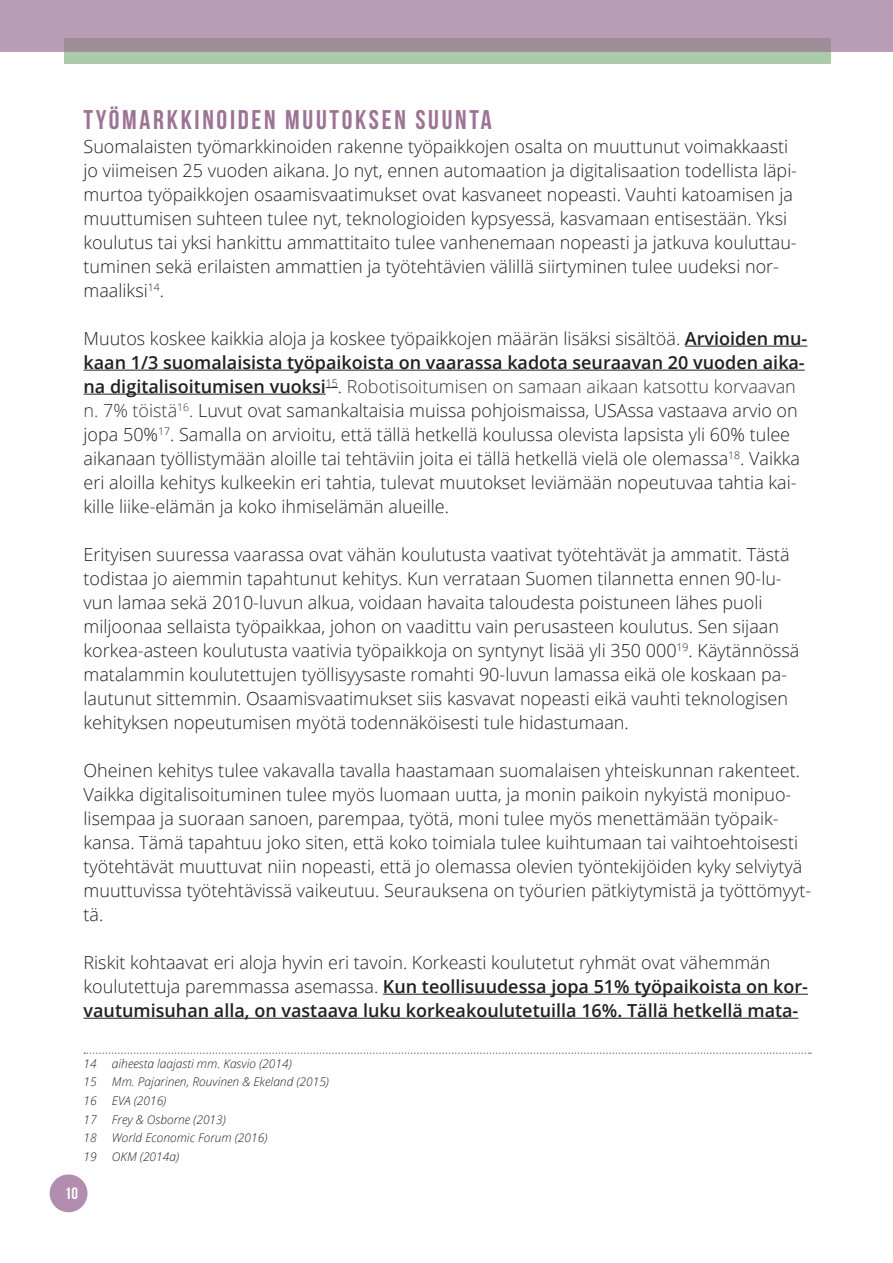
<style>
.page{position:relative;width:893px;height:1263px;background:#fff}
.page>*{position:absolute;margin:0;border:0;box-sizing:border-box;transform-origin:0 0}
.t1{font:27px "Bebas Neue";letter-spacing:.1em;color:#9c7394}
.t2{font:300 18px/24px "Open Sans";color:#231f20}
.t3{font:600 18px/24px "Open Sans";color:#231f20}
.t4{font:16.5px "Bebas Neue";color:#fff}
.t5{font:italic 300 12px "Open Sans";color:#231f20}
.s1{font-weight:600}
.s2{color:#3a3a37}
.s3{font-weight:300}
</style>
<div class="page">
<hr style="left:685px;top:346px;width:122px;height:1px;background:#231f20">
<hr style="left:84px;top:370px;width:721px;height:1px;background:#231f20">
<hr style="left:84px;top:394px;width:242px;height:1px;background:#231f20">
<svg style="left:326px;top:387px;width:12px;height:1px"></svg>
<hr style="left:383px;top:994px;width:425px;height:1px;background:#231f20">
<hr style="left:84px;top:1018px;width:714px;height:1px;background:#231f20">
<svg style="left:84px;top:1052px;width:727px;height:2px"></svg>
<div style="left:50px;top:1174px;width:37px;height:38px;background:#b28db0;border-radius:50%"></div>
<div style="left:64px;top:38px;width:766px;height:26px;background:#abcba9"></div>
<div style="left:0;top:0;width:893px;height:51px;background:linear-gradient(to bottom,#c0a2bc,#a791a1)"></div>
<h1 class="t1" style="left:84px;top:105px;width:410px">TYÖMARKKINOIDEN MUUTOKSEN SUUNTA</h1>
<p class="t2" style="left:84px;top:134px;width:715px">Suomalaisten työmarkkinoiden rakenne työpaikkojen osalta on muuttunut voimakkaasti jo viimeisen 25 vuoden aikana. Jo nyt, ennen automaation ja digitalisaation todellista läpi&shy;murtoa työpaikkojen osaamisvaatimukset ovat kasvaneet nopeasti. Vauhti katoamisen ja muuttumisen suhteen tulee nyt, teknologioiden kypsyessä, kasvamaan entisestään. Yksi koulutus tai yksi hankittu ammattitaito tulee vanhenemaan nopeasti ja jatkuva kouluttau&shy;tuminen sekä erilaisten ammattien ja työtehtävien välillä siirtyminen tulee uudeksi nor&shy;maaliksi<sup>14</sup>.</p>
<p class="t2" style="left:84px;top:326px;width:725px">Muutos koskee kaikkia aloja ja koskee työpaikkojen määrän lisäksi sisältöä. <span class="s1">Arvioiden mu&shy;kaan 1/3 suomalaisista työpaikoista on vaarassa kadota seuraavan 20 vuoden aika&shy;na digitalisoitumisen vuoksi</span><sup>15</sup>. <span class="s2">Robotisoitumisen on samaan aikaan katsottu korvaavan n. 7% töistä</span><sup>16</sup><span class="s2">.</span> Luvut ovat samankaltaisia muissa pohjoismaissa, USAssa vastaava arvio on jopa 50%<sup>17</sup>. Samalla on arvioitu, että tällä hetkellä koulussa olevista lapsista yli 60% tulee aikanaan työllistymään aloille tai tehtäviin joita ei tällä hetkellä vielä ole olemassa<sup>18</sup>. Vaikka eri aloilla kehitys kulkeekin eri tahtia, tulevat muutokset leviämään nopeutuvaa tahtia kai&shy;kille liike-elämän ja koko ihmiselämän alueille.</p>
<p class="t2" style="left:84px;top:542px;width:717px">Erityisen suuressa vaarassa ovat vähän koulutusta vaativat työtehtävät ja ammatit. Tästä todistaa jo aiemmin tapahtunut kehitys. Kun verrataan Suomen tilannetta ennen 90-lu&shy;vun lamaa sekä 2010-luvun alkua, voidaan havaita taloudesta poistuneen lähes puoli miljoonaa sellaista työpaikkaa, johon on vaadittu vain perusasteen koulutus. Sen sijaan korkea-asteen koulutusta vaativia työpaikkoja on syntynyt lisää yli 350 000<sup>19</sup>. Käytännössä matalammin koulutettujen työllisyysaste romahti 90-luvun lamassa eikä ole koskaan pa&shy;lautunut sittemmin. Osaamisvaatimukset siis kasvavat nopeasti eikä vauhti teknologisen kehityksen nopeutumisen myötä todennäköisesti tule hidastumaan.</p>
<p class="t2" style="left:84px;top:758px;width:729px">Oheinen kehitys tulee vakavalla tavalla haastamaan suomalaisen yhteiskunnan rakenteet.<br>Vaikka digitalisoituminen tulee myös luomaan uutta, ja monin paikoin nykyistä monipuo&shy;lisempaa ja suoraan sanoen, parempaa, työtä, moni tulee myös menettämään työpaik&shy;kansa. Tämä tapahtuu joko siten, että koko toimiala tulee kuihtumaan tai vaihtoehtoisesti työtehtävät muuttuvat niin nopeasti, että jo olemassa olevien työntekijöiden kyky selviytyä muuttuvissa työtehtävissä vaikeutuu. Seurauksena on työurien pätkiytymistä ja työttömyyt&shy;tä.</p>
<p class="t3" style="left:84px;top:950px;width:726px"><span class="s3">Riskit kohtaavat eri aloja hyvin eri tavoin. Korkeasti koulutetut ryhmät ovat vähemmän koulutettuja paremmassa asemassa.</span> Kun teollisuudessa jopa 51% työpaikoista on kor&shy;vautumisuhan alla, on vastaava luku korkeakoulutetuilla 16%. Tällä hetkellä mata-</p>
<p class="t5" style="left:84px;top:1055px;width:15px">14</p>
<p class="t5" style="left:112px;top:1055px;width:181px">aiheesta laajasti mm. Kasvio (2014)</p>
<p class="t5" style="left:84px;top:1073px;width:15px">15</p>
<p class="t5" style="left:112px;top:1073px;width:219px">Mm. Pajarinen, Rouvinen &amp; Ekeland (2015)</p>
<p class="t5" style="left:84px;top:1092px;width:15px">16</p>
<p class="t5" style="left:112px;top:1092px;width:56px">EVA (2016)</p>
<p class="t5" style="left:84px;top:1111px;width:15px">17</p>
<p class="t5" style="left:112px;top:1111px;width:116px">Frey &amp; Osborne (2013)</p>
<p class="t5" style="left:84px;top:1129px;width:15px">18</p>
<p class="t5" style="left:112px;top:1129px;width:157px">World Economic Forum (2016)</p>
<p class="t5" style="left:84px;top:1148px;width:15px">19</p>
<p class="t5" style="left:112px;top:1148px;width:69px">OKM (2014a)</p>
<p class="t4" style="left:65px;top:1184px;width:15px">10</p>
</div>
